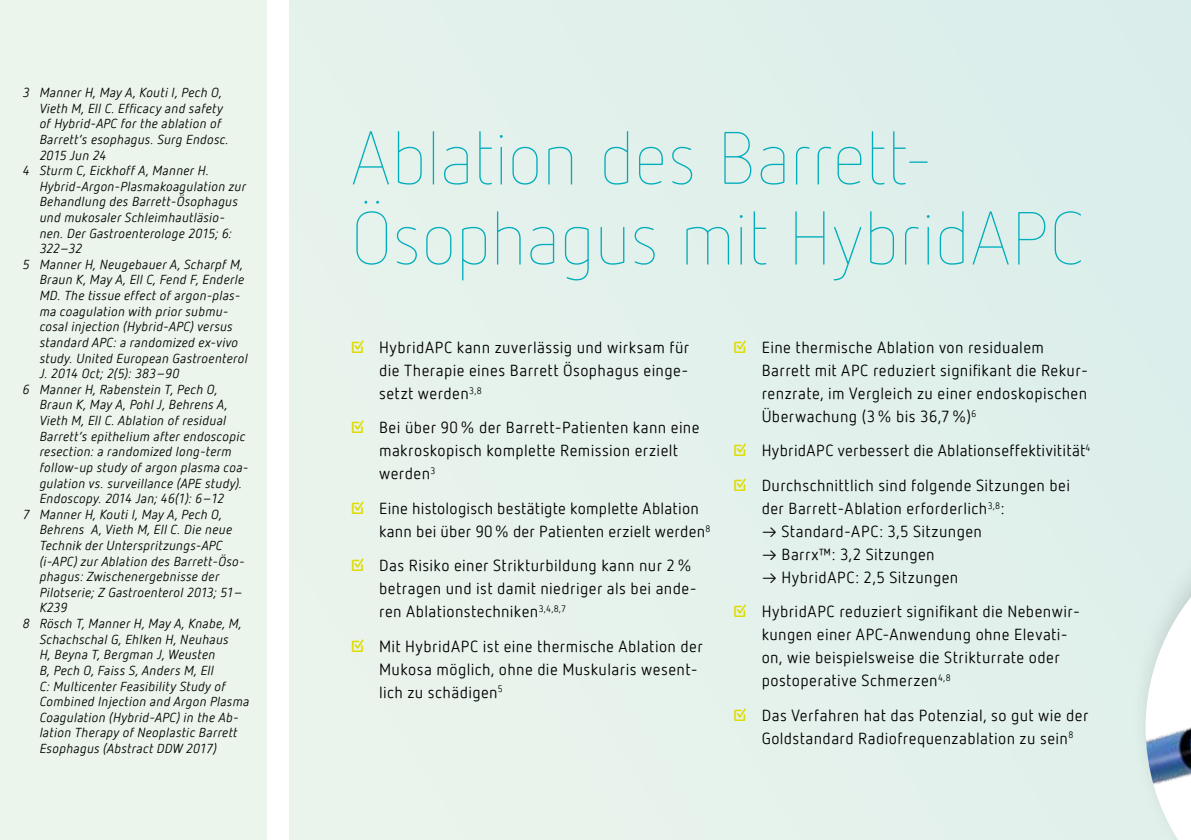
<style>
.page{position:relative;width:1191px;height:840px;background:#fff}
.page>*{position:absolute;margin:0;border:0;box-sizing:border-box;transform-origin:0 0}
.t1{font:100 74px/80px "Netto Offc Pro";letter-spacing:-.015em;color:#00adba}
.t2{font:16px/23px "Netto Offc Pro";letter-spacing:.025em;color:#000}
.t3{font:italic 13px "Netto Offc Pro";letter-spacing:.025em;color:#000}
.t4{font:italic 13px "Netto Offc Pro";letter-spacing:-.005em;color:#000}
.s1{font-weight:700;color:#dedc00}
</style>
<div class="page">
<div style="left:289px;top:0;width:902px;height:839px;background:#e3f1ec"></div>
<div style="left:1131px;top:472px;width:60px;height:367px;background:#deefeb"></div>
<svg style="left:1180px;top:580px;width:11px;height:16px"></svg>
<img style="left:1145px;top:596px;width:46px;height:243px">
<div style="left:0;top:0;width:266px;height:839px;background:#ebf5ec"></div>
<p class="t3" style="left:23px;top:84px;width:201px">3 Manner H, May A, Kouti I, Pech O,</p>
<p class="t3" style="left:40px;top:100px;width:185px">Vieth M, Ell C. Efficacy and safety</p>
<p class="t3" style="left:40px;top:115px;width:183px">of Hybrid-APC for the ablation of</p>
<p class="t3" style="left:40px;top:131px;width:191px">Barrett‘s esophagus. Surg Endosc.</p>
<p class="t4" style="left:40px;top:146px;width:68px">2015 Jun 24</p>
<p class="t3" style="left:23px;top:162px;width:188px">4 Sturm C, Eickhoff A, Manner H.</p>
<p class="t3" style="left:40px;top:178px;width:208px">Hybrid-Argon-Plasmakoagulation zur</p>
<p class="t3" style="left:40px;top:193px;width:200px">Behandlung des Barrett-Ösophagus</p>
<p class="t3" style="left:40px;top:209px;width:187px">und mukosaler Schleimhautläsio-</p>
<p class="t3" style="left:40px;top:224px;width:194px">nen. Der Gastroenterologe 2015; 6:</p>
<p class="t3" style="left:40px;top:240px;width:44px">322–32</p>
<p class="t3" style="left:23px;top:256px;width:222px">5 Manner H, Neugebauer A, Scharpf M,</p>
<p class="t3" style="left:40px;top:271px;width:206px">Braun K, May A, Ell C, Fend F, Enderle</p>
<p class="t3" style="left:40px;top:287px;width:202px">MD. The tissue effect of argon-plas-</p>
<p class="t3" style="left:40px;top:302px;width:190px">ma coagulation with prior submu-</p>
<p class="t3" style="left:40px;top:318px;width:195px">cosal injection (Hybrid-APC) versus</p>
<p class="t3" style="left:40px;top:334px;width:200px">standard APC: a randomized ex-vivo</p>
<p class="t3" style="left:40px;top:349px;width:209px">study. United European Gastroenterol</p>
<p class="t3" style="left:40px;top:365px;width:141px">J. 2014 Oct; 2(5): 383–90</p>
<p class="t3" style="left:23px;top:380px;width:196px">6 Manner H, Rabenstein T, Pech O,</p>
<p class="t3" style="left:40px;top:396px;width:189px">Braun K, May A, Pohl J, Behrens A,</p>
<p class="t3" style="left:40px;top:412px;width:188px">Vieth M, Ell C. Ablation of residual</p>
<p class="t3" style="left:40px;top:427px;width:207px">Barrett‘s epithelium after endoscopic</p>
<p class="t3" style="left:40px;top:443px;width:193px">resection: a randomized long-term</p>
<p class="t3" style="left:40px;top:458px;width:210px">follow-up study of argon plasma coa-</p>
<p class="t3" style="left:40px;top:474px;width:204px">gulation vs. surveillance (APE study).</p>
<p class="t3" style="left:40px;top:490px;width:186px">Endoscopy. 2014 Jan; 46(1): 6–12</p>
<p class="t3" style="left:23px;top:505px;width:201px">7 Manner H, Kouti I, May A, Pech O,</p>
<p class="t3" style="left:40px;top:521px;width:194px">Behrens A, Vieth M, Ell C. Die neue</p>
<p class="t3" style="left:40px;top:536px;width:184px">Technik der Unterspritzungs-APC</p>
<p class="t3" style="left:40px;top:552px;width:206px">(i-APC) zur Ablation des Barrett-Öso-</p>
<p class="t3" style="left:40px;top:568px;width:181px">phagus: Zwischenergebnisse der</p>
<p class="t3" style="left:40px;top:583px;width:205px">Pilotserie; Z Gastroenterol 2013; 51–</p>
<p class="t3" style="left:40px;top:599px;width:29px">K239</p>
<p class="t3" style="left:23px;top:614px;width:221px">8 Rösch T, Manner H, May A, Knabe, M,</p>
<p class="t3" style="left:40px;top:630px;width:190px">Schachschal G, Ehlken H, Neuhaus</p>
<p class="t3" style="left:40px;top:646px;width:177px">H, Beyna T, Bergman J, Weusten</p>
<p class="t3" style="left:40px;top:661px;width:176px">B, Pech O, Faiss S, Anders M, Ell</p>
<p class="t3" style="left:40px;top:677px;width:187px">C: Multicenter Feasibility Study of</p>
<p class="t3" style="left:40px;top:692px;width:211px">Combined Injection and Argon Plasma</p>
<p class="t3" style="left:40px;top:708px;width:200px">Coagulation (Hybrid-APC) in the Ab-</p>
<p class="t3" style="left:40px;top:724px;width:199px">lation Therapy of Neoplastic Barrett</p>
<p class="t3" style="left:40px;top:739px;width:179px">Esophagus (Abstract DDW 2017)</p>
<h1 class="t1" style="left:351px;top:116px;width:735px">Ablation des Barrett-<br>Ösophagus mit HybridAPC</h1>
<p class="t2" style="left:379px;top:335px;width:312px;text-align:justify;text-indent:-28px"><span class="s1">☑</span> HybridAPC kann zuverlässig und wirksam für die Therapie eines Barrett Ösophagus einge&shy;setzt werden<sup>3,8</sup></p>
<p class="t2" style="left:379px;top:415px;width:322px;text-indent:-28px"><span class="s1">☑</span> Bei über 90% der Barrett-Patienten kann eine makroskopisch komplette Remission erzielt werden<sup>3</sup></p>
<p class="t2" style="left:379px;top:496px;width:333px;text-indent:-28px"><span class="s1">☑</span> Eine histologisch bestätigte komplette Ablation kann bei über 90% der Patienten erzielt werden<sup>8</sup></p>
<p class="t2" style="left:379px;top:553px;width:319px;text-indent:-28px"><span class="s1">☑</span> Das Risiko einer Strikturbildung kann nur 2% betragen und ist damit niedriger als bei ande&shy;ren Ablationstechniken<sup>3,4,8,7</sup></p>
<p class="t2" style="left:379px;top:633px;width:325px;text-indent:-28px"><span class="s1">☑</span> Mit HybridAPC ist eine thermische Ablation der<br>Mukosa möglich, ohne die Muskularis wesent&shy;lich zu schädigen<sup>5</sup></p>
<p class="t2" style="left:761px;top:335px;width:328px;text-indent:-28px"><span class="s1">☑</span> Eine thermische Ablation von residualem Barrett mit APC reduziert signifikant die Rekur&shy;renzrate, im Vergleich zu einer endoskopischen Überwachung (3% bis 36,7%)<sup>6</sup></p>
<p class="t2" style="left:733px;top:438px;width:358px"><span class="s1">☑</span> HybridAPC verbessert die Ablationseffektivitität<sup>4</sup></p>
<p class="t2" style="left:761px;top:473px;width:310px;text-indent:-28px"><span class="s1">☑</span> Durchschnittlich sind folgende Sitzungen bei der Barrett-Ablation erforderlich<sup>3,8</sup>:<br>▻ Standard-APC: 3,5 Sitzungen<br>▻ Barrx™: 3,2 Sitzungen<br>▻ HybridAPC: 2,5 Sitzungen</p>
<p class="t2" style="left:761px;top:599px;width:320px;text-indent:-28px"><span class="s1">☑</span> HybridAPC reduziert signifikant die Nebenwir&shy;kungen einer APC-Anwendung ohne Elevati&shy;on, wie beispielsweise die Strikturrate oder postoperative Schmerzen<sup>4,8</sup></p>
<p class="t2" style="left:761px;top:702px;width:328px;text-indent:-28px"><span class="s1">☑</span> Das Verfahren hat das Potenzial, so gut wie der<br>Goldstandard Radiofrequenzablation zu sein<sup>8</sup></p>
</div>
